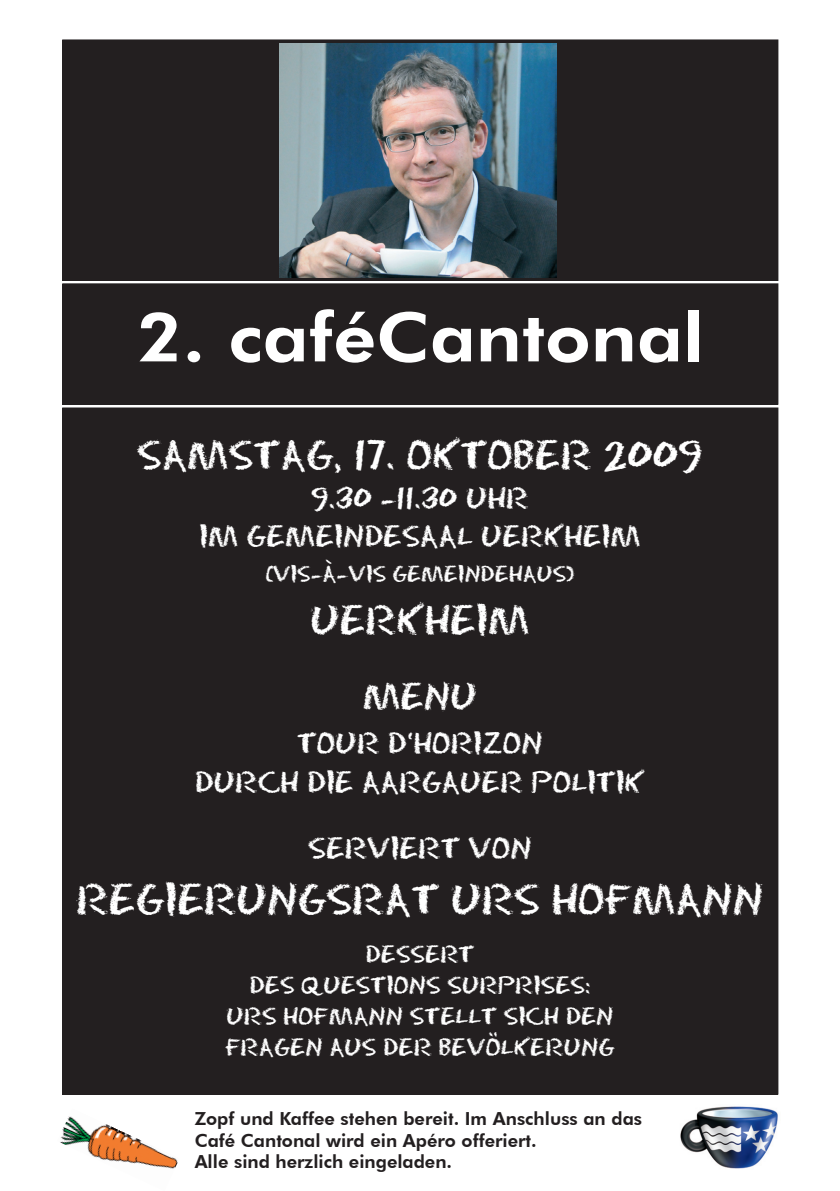
<style>
.page{position:relative;width:840px;height:1191px;background:#fff}
.page>*{position:absolute;margin:0;border:0;box-sizing:border-box;transform-origin:0 0}
.t1{font:800 68px "Futura BT";color:#fff;scale:1.1 1}
.t2{font:46px "Eraser Dust";color:#fff}
.t3{font:44px "Eraser Dust";color:#fff}
.t4{font:40px "Eraser Dust";color:#fff}
.t5{font:32px/38.4px "Eraser Dust";color:#fff;text-align:center}
.t6{font:26px/31.2px "Eraser Dust";color:#fff;text-align:center}
.t7{font:24px "Eraser Dust";color:#fff}
.t8{font:800 18px/21.6px "Futura BT";color:#231f20}
</style>
<div class="page">
<div style="left:63px;top:40px;width:714px;height:240px;background:#231f20"></div>
<div style="left:62px;top:40px;width:715px;height:241px;border:1px solid #231f20"></div>
<div style="left:63px;top:284px;width:714px;height:120px;background:#231f20"></div>
<div style="left:63px;top:408px;width:714px;height:686px;background:#231f20"></div>
<img style="left:279px;top:44px;width:277px;height:234px">
<img style="left:680px;top:1106px;width:98px;height:63px">
<img style="left:60px;top:1116px;width:118px;height:53px">
<h1 class="t1" style="left:136px;top:296px;width:517px">2. caféCantonal</h1>
<h3 class="t3" style="left:137px;top:425px;width:567px">SAMSTAG, 17. OKTOBER 2009</h3>
<h3 class="t5" style="left:199px;top:477px;width:442px">9.30 -11.30 UHR<br>IM GEMEINDESAAL UERKHEIM</h3>
<h3 class="t7" style="left:265px;top:557px;width:310px">(VIS-À-VIS GEMEINDEHAUS)</h3>
<h3 class="t3" style="left:310px;top:589px;width:221px">UERKHEIM</h3>
<h3 class="t4" style="left:362px;top:669px;width:30px">MEN</h3>
<h3 class="t4" style="left:450px;top:669px;width:28px">U</h3>
<h3 class="t5" style="left:195px;top:722px;width:451px;text-align:left;text-indent:162px">R D‘HORIZON<br>DURCH DIE AARGAUER POLITIK</h3>
<h3 class="t5" style="left:297px;top:722px;width:21px">TOU</h3>
<h3 class="t5" style="left:308px;top:827px;width:225px">SERVIERT VON</h3>
<h2 class="t2" style="left:77px;top:867px;width:31px">REG</h2>
<h2 class="t2" style="left:164px;top:867px;width:600px">IERUNGSRAT URS HOFMANN</h2>
<h3 class="t6" style="left:225px;top:937px;width:390px">DESSERT<br>DES QUESTIONS SURPRISES:<br>URS HOFMANN STELLT SICH DEN<br>FRAGEN AUS DER BEVÖLKERUNG</h3>
<p class="t8" style="left:194px;top:1108px;width:448px">Zopf und Kaffee stehen bereit. Im Anschluss an das<br>Café Cantonal wird ein Apéro offeriert.<br>Alle sind herzlich eingeladen.</p>
</div>
